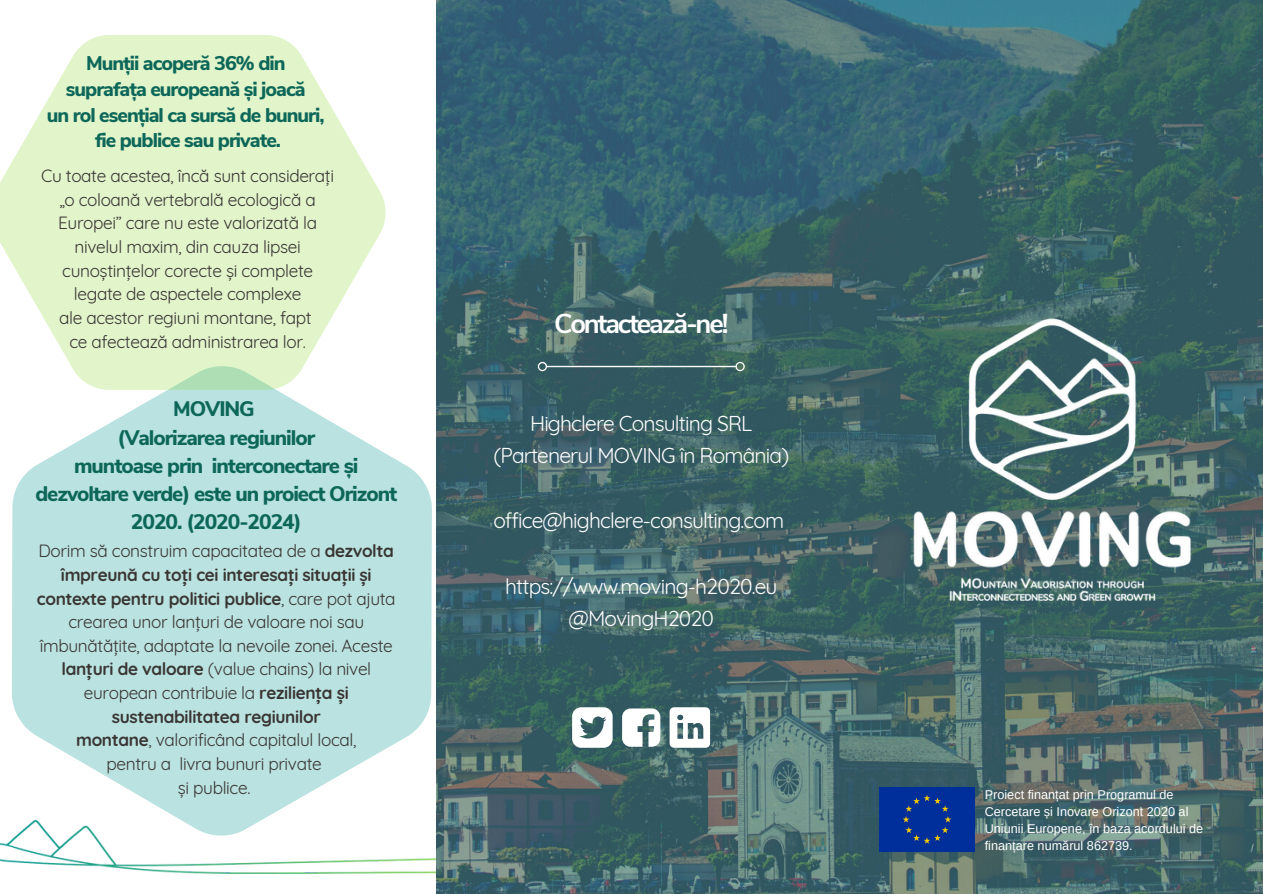
<style>
.page{position:relative;width:1263px;height:894px;background:#fff}
.page>*{position:absolute;margin:0;border:0;box-sizing:border-box;transform-origin:0 0}
.t1{font:700 27.3px "Nunito Sans";letter-spacing:-.08em;color:#fff}
.t2{font:21px "Quicksand";letter-spacing:-.04em;color:#fff}
.t3{font:800 21px/28px "Nunito Sans";letter-spacing:-.05em;color:#0d6759;text-align:center}
.t4{font:800 19.8px "Nunito Sans";letter-spacing:-.05em;color:#0d6759}
.t5{font:17.25px/23.5px "Quicksand";letter-spacing:-.02em;color:#393533;text-align:center}
.t6{font:12.75px/17.1px "Arimo";color:#fff}
.s1{font-weight:700}
</style>
<div class="page">
<img style="left:437px;top:0;width:826px;height:893px">
<img style="left:884px;top:284px;width:335px;height:351px">
<svg style="left:538px;top:362px;width:207px;height:9px;background:#57777b"></svg>
<svg style="left:0;top:302px;width:529px;height:591px;fill:#b9e2e0"></svg>
<svg style="left:0;top:390px;width:16px;height:374px"></svg>
<svg style="left:0;top:35px;width:386px;height:355px;fill:#e1f4ca"></svg>
<div style="left:880px;top:787px;width:95px;height:64px;background:#002f9b"></div>
<svg style="left:670px;top:707px;width:40px;height:40px"></svg>
<svg style="left:572px;top:707px;width:41px;height:40px"></svg>
<svg style="left:622px;top:708px;width:38px;height:38px"></svg>
<p class="t4" style="left:86px;top:50px;width:201px">Munții acoperă 36% din</p>
<p class="t4" style="left:66px;top:76px;width:241px">suprafața europeană și joacă</p>
<p class="t4" style="left:47px;top:101px;width:279px">un rol esențial ca sursă de bunuri,</p>
<p class="t4" style="left:95px;top:127px;width:188px">fie publice sau private.</p>
<p class="t5" style="left:41px;top:164px;width:294px">Cu toate acestea, încă sunt considerați „o coloană vertebrală ecologică a Europei” care nu este valorizată la nivelul maxim, din cauza lipsei cunoștințelor corecte și complete legate de aspectele complexe</p>
<p class="t5" style="left:59px;top:305px;width:254px">ale acestor regiuni montane, fapt</p>
<p class="t5" style="left:69px;top:329px;width:238px">ce afectează administrarea lor.</p>
<p class="t3" style="left:173px;top:395px;width:83px">MOVING</p>
<p class="t3" style="left:118px;top:423px;width:199px">(Valorizarea regiunilor</p>
<p class="t3" style="left:35px;top:451px;width:363px">muntoase prin interconectare și dezvoltare verde) este un proiect Orizont<br>2020. (2020-2024)</p>
<p class="t5" style="left:37px;top:539px;width:360px">Dorim să construim capacitatea de a <span class="s1">dezvolta împreună cu toți cei interesați situații și contexte pentru politici publice</span>, care pot ajuta crearea unor lanțuri de valoare noi sau îmbunătățite, adaptate la nevoile zonei. Aceste <span class="s1">lanțuri de valoare</span> (value chains) la nivel european contribuie la <span class="s1">reziliența și sustenabilitatea regiunilor</span></p>
<p class="t5" style="left:76px;top:728px;width:282px"><span class="s1">montane</span>, valorificând capitalul local,</p>
<p class="t5" style="left:106px;top:751px;width:217px">pentru a livra bunuri private</p>
<p class="t5" style="left:178px;top:775px;width:74px">și publice.</p>
<p class="t1" style="left:554px;top:305px;width:176px">Contactează-ne!</p>
<p class="t2" style="left:530px;top:409px;width:224px">Highclere Consulting SRL</p>
<p class="t2" style="left:493px;top:442px;width:297px">(Partenerul MOVING în România)</p>
<p class="t2" style="left:493px;top:507px;width:292px">office@highclere-consulting.com</p>
<p class="t2" style="left:505px;top:572px;width:274px">https://www.moving-h2020.eu</p>
<p class="t2" style="left:568px;top:605px;width:147px">@MovingH2020</p>
<p class="t6" style="left:985px;top:785px;width:220px">Proiect finanțat prin Programul de Cercetare și Inovare Orizont 2020 al Uniunii Europene, în baza acordului de finanțare numărul 862739.</p>
</div>
